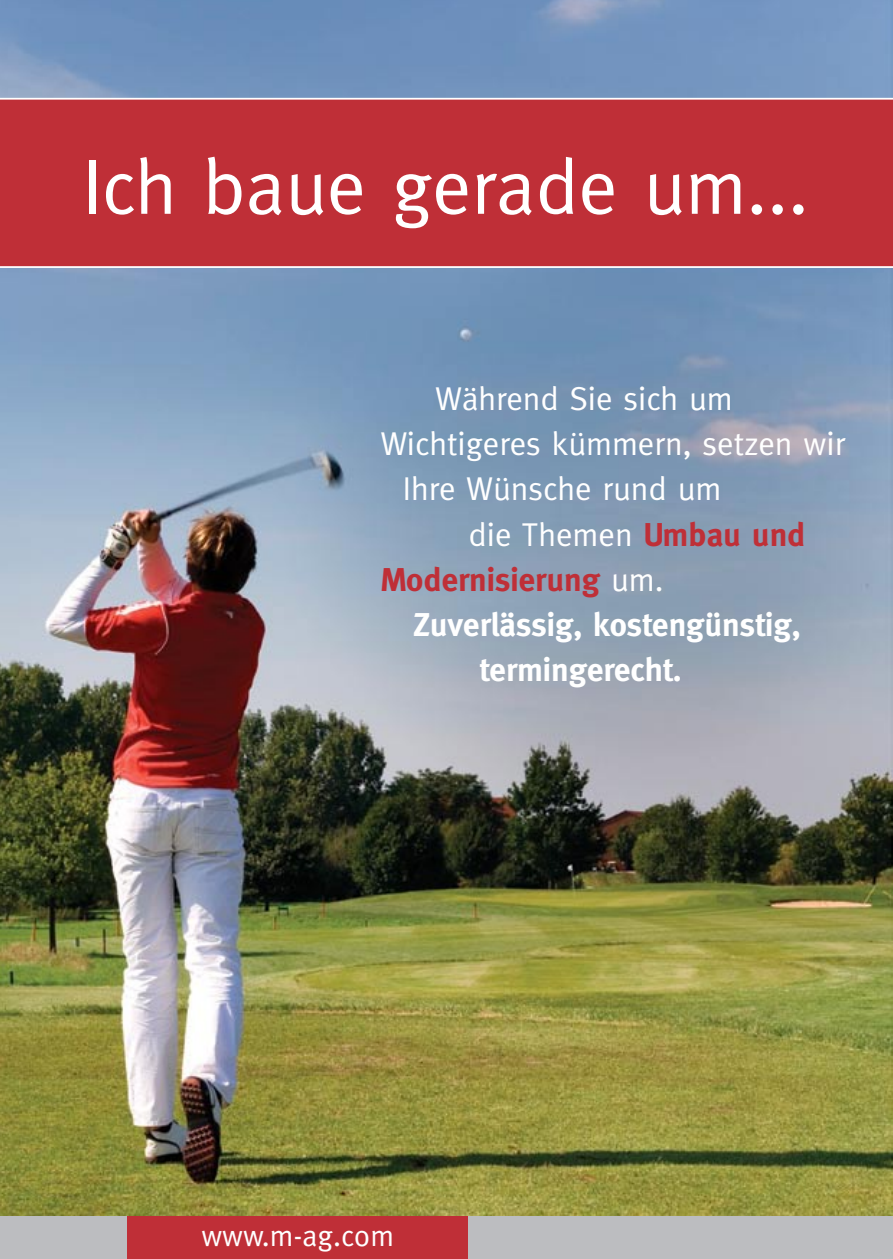
<style>
.page{position:relative;width:893px;height:1259px;background:#fff}
.page>*{position:absolute;margin:0;border:0;box-sizing:border-box;transform-origin:0 0}
.t1{font:78px "Meta";color:#fff}
.t2{font:33px "Meta";color:#fff}
.t3{font:700 33px "Meta";color:#fff}
.t4{font:700 33px "Meta";color:#bf2f37}
.t5{font:30px "Meta";color:#fff}
.s1{font-weight:700;color:#bf2f37}
.s2{font-weight:400;color:#fff}
</style>
<div class="page">
<img style="left:0;top:0;width:893px;height:1216px">
<div style="left:0;top:1216px;width:893px;height:43px;background:#bcbdc0"></div>
<div style="left:128px;top:1216px;width:340px;height:43px;background:#bf2f37"></div>
<div style="left:0;top:98px;width:893px;height:170px;background:#bf2f37"></div>
<h1 class="t1" style="left:82px;top:142px;width:728px">Ich baue gerade um...</h1>
<p class="t2" style="left:435px;top:380px;width:299px">Während Sie sich um</p>
<p class="t2" style="left:381px;top:425px;width:466px">Wichtigeres kümmern, setzen wir</p>
<p class="t2" style="left:403px;top:470px;width:320px">Ihre Wünsche rund um</p>
<p class="t2" style="left:468px;top:515px;width:339px">die Themen <span class="s1">Umbau und</span></p>
<p class="t4" style="left:381px;top:560px;width:284px">Modernisierung <span class="s2">um.</span></p>
<p class="t3" style="left:414px;top:605px;width:388px">Zuverlässig, kostengünstig,</p>
<p class="t3" style="left:479px;top:650px;width:204px">termingerecht.</p>
<p class="t5" style="left:201px;top:1218px;width:194px">www.m-ag.com</p>
</div>
